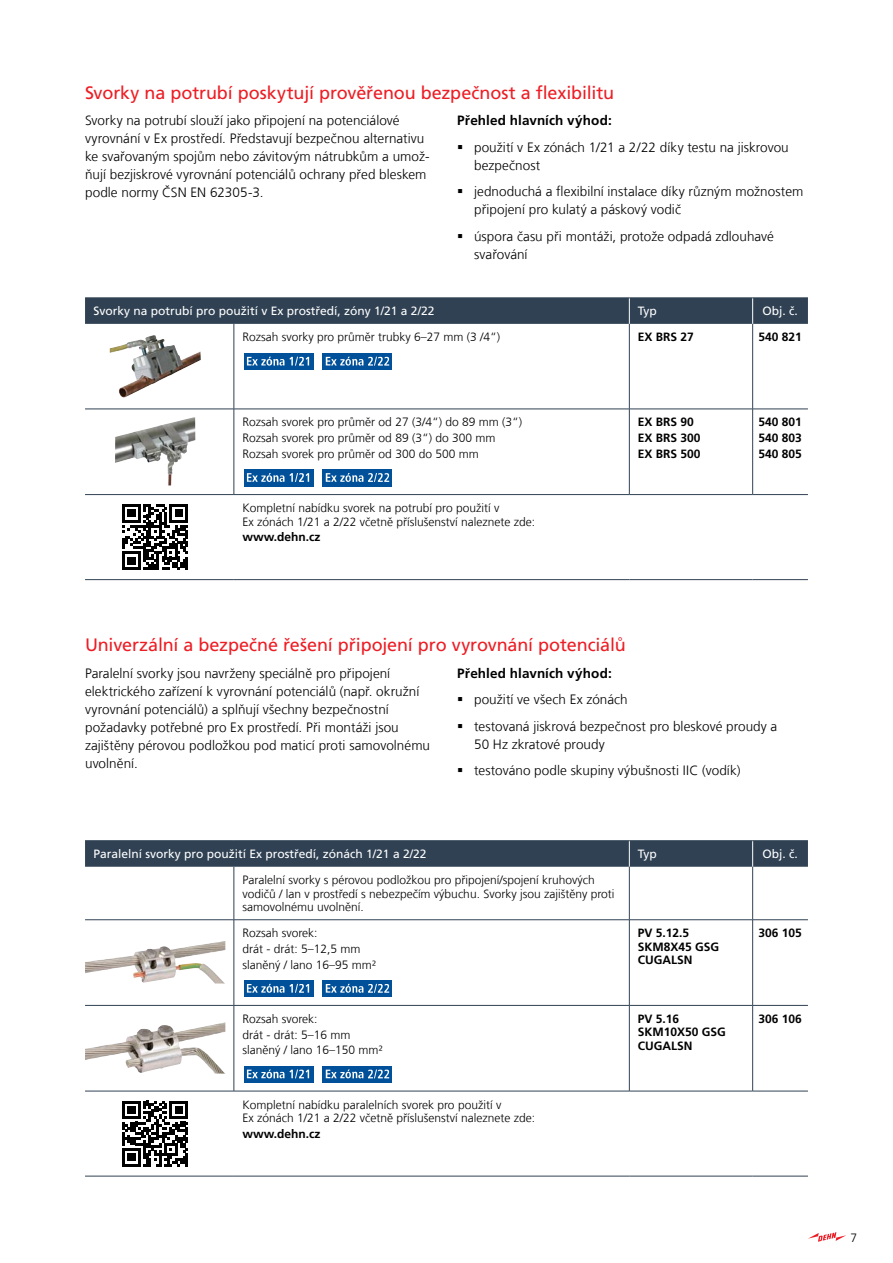
<style>
.page{position:relative;width:893px;height:1263px;background:#fff}
.page>*{position:absolute;margin:0;border:0;box-sizing:border-box;transform-origin:0 0}
.t1{font:18px "Frutiger LT Com";letter-spacing:-.005em;color:#ed1d24}
.t2{font:300 13.5px/18px "Frutiger LT Com";letter-spacing:.005em;color:#000}
.t3{font:700 13.5px "Frutiger LT Com";letter-spacing:.01em;color:#000}
.t4{font:300 12px/15.6px "Frutiger LT Com";color:#000}
.t5{font:700 12px/15.6px "Frutiger LT Com";color:#000}
.t6{font:12px "Frutiger LT Com";color:#fff}
</style>
<div class="page">
<div style="left:85px;top:299px;width:723px;height:25px;background:#304153"></div>
<hr style="left:85px;top:298px;width:149px;height:1px;background:#304153">
<hr style="left:234px;top:298px;width:395px;height:1px;background:#304153">
<hr style="left:629px;top:298px;width:124px;height:1px;background:#304153">
<hr style="left:753px;top:298px;width:55px;height:1px;background:#304153">
<hr style="left:234px;top:324px;width:1px;height:85px;background:#304153">
<hr style="left:629px;top:324px;width:1px;height:85px;background:#304153">
<hr style="left:752px;top:324px;width:1px;height:85px;background:#304153">
<hr style="left:85px;top:409px;width:149px;height:1px;background:#304153">
<hr style="left:234px;top:409px;width:1px;height:85px;background:#304153">
<hr style="left:234px;top:409px;width:395px;height:1px;background:#304153">
<hr style="left:629px;top:409px;width:124px;height:1px;background:#304153">
<hr style="left:629px;top:409px;width:1px;height:85px;background:#304153">
<hr style="left:752px;top:409px;width:1px;height:85px;background:#304153">
<hr style="left:753px;top:409px;width:55px;height:1px;background:#304153">
<hr style="left:85px;top:494px;width:149px;height:1px;background:#304153">
<hr style="left:85px;top:579px;width:149px;height:1px;background:#304153">
<hr style="left:234px;top:494px;width:395px;height:1px;background:#304153">
<hr style="left:629px;top:494px;width:124px;height:1px;background:#304153">
<hr style="left:234px;top:579px;width:395px;height:1px;background:#304153">
<hr style="left:629px;top:579px;width:124px;height:1px;background:#304153">
<hr style="left:753px;top:494px;width:55px;height:1px;background:#304153">
<hr style="left:753px;top:579px;width:55px;height:1px;background:#304153">
<img style="left:110px;top:335px;width:91px;height:63px">
<div style="left:244px;top:353px;width:69px;height:17px;background:#005199"></div>
<svg style="left:247px;top:357px;width:63px;height:9px"></svg>
<div style="left:323px;top:353px;width:69px;height:17px;background:#005199"></div>
<svg style="left:325px;top:357px;width:65px;height:9px"></svg>
<img style="left:115px;top:417px;width:80px;height:68px">
<div style="left:244px;top:470px;width:69px;height:16px;background:#005199"></div>
<svg style="left:247px;top:473px;width:63px;height:9px"></svg>
<div style="left:323px;top:470px;width:69px;height:16px;background:#005199"></div>
<svg style="left:325px;top:473px;width:65px;height:9px"></svg>
<svg style="left:122px;top:504px;width:66px;height:66px"></svg>
<div style="left:85px;top:841px;width:723px;height:26px;background:#304153"></div>
<hr style="left:85px;top:840px;width:149px;height:1px;background:#304153">
<hr style="left:234px;top:840px;width:395px;height:1px;background:#304153">
<hr style="left:629px;top:840px;width:124px;height:1px;background:#304153">
<hr style="left:753px;top:840px;width:55px;height:1px;background:#304153">
<hr style="left:234px;top:867px;width:1px;height:52px;background:#304153">
<hr style="left:629px;top:867px;width:1px;height:52px;background:#304153">
<hr style="left:752px;top:867px;width:1px;height:52px;background:#304153">
<hr style="left:85px;top:919px;width:149px;height:1px;background:#304153">
<hr style="left:234px;top:920px;width:1px;height:85px;background:#304153">
<hr style="left:234px;top:919px;width:395px;height:1px;background:#304153">
<hr style="left:629px;top:919px;width:124px;height:1px;background:#304153">
<hr style="left:629px;top:920px;width:1px;height:85px;background:#304153">
<hr style="left:752px;top:920px;width:1px;height:85px;background:#304153">
<hr style="left:753px;top:919px;width:55px;height:1px;background:#304153">
<hr style="left:85px;top:1005px;width:149px;height:1px;background:#304153">
<hr style="left:234px;top:1005px;width:1px;height:86px;background:#304153">
<hr style="left:234px;top:1005px;width:395px;height:1px;background:#304153">
<hr style="left:629px;top:1005px;width:124px;height:1px;background:#304153">
<hr style="left:629px;top:1005px;width:1px;height:86px;background:#304153">
<hr style="left:752px;top:1005px;width:1px;height:86px;background:#304153">
<hr style="left:753px;top:1005px;width:55px;height:1px;background:#304153">
<hr style="left:85px;top:1091px;width:149px;height:1px;background:#304153">
<hr style="left:85px;top:1176px;width:149px;height:1px;background:#304153">
<hr style="left:234px;top:1091px;width:395px;height:1px;background:#304153">
<hr style="left:629px;top:1091px;width:124px;height:1px;background:#304153">
<hr style="left:234px;top:1176px;width:395px;height:1px;background:#304153">
<hr style="left:629px;top:1176px;width:124px;height:1px;background:#304153">
<hr style="left:753px;top:1091px;width:55px;height:1px;background:#304153">
<hr style="left:753px;top:1176px;width:55px;height:1px;background:#304153">
<img style="left:85px;top:941px;width:140px;height:42px">
<div style="left:244px;top:980px;width:69px;height:17px;background:#005199"></div>
<svg style="left:247px;top:984px;width:63px;height:9px"></svg>
<div style="left:323px;top:980px;width:69px;height:17px;background:#005199"></div>
<svg style="left:325px;top:984px;width:65px;height:9px"></svg>
<img style="left:85px;top:1022px;width:140px;height:51px">
<div style="left:244px;top:1066px;width:69px;height:16px;background:#005199"></div>
<svg style="left:247px;top:1069px;width:63px;height:9px"></svg>
<div style="left:323px;top:1066px;width:69px;height:16px;background:#005199"></div>
<svg style="left:325px;top:1069px;width:65px;height:9px"></svg>
<svg style="left:122px;top:1101px;width:66px;height:65px"></svg>
<svg style="left:808px;top:1232px;width:38px;height:10px"></svg>
<h1 class="t1" style="left:85px;top:82px;width:531px">Svorky na potrubí poskytují prověřenou bezpečnost a flexibilitu</h1>
<p class="t2" style="left:85px;top:111px;width:346px">Svorky na potrubí slouží jako připojení na potenciálové vyrovnání v Ex prostředí. Představují bezpečnou alternativu ke svařovaným spojům nebo závitovým nátrubkům a umož&shy;ňují bezjiskrové vyrovnání potenciálů ochrany před bleskem podle normy ČSN EN 62305-3.</p>
<p class="t3" style="left:457px;top:112px;width:156px">Přehled hlavních výhod:</p>
<p class="t2" style="left:474px;top:138px;width:316px">použití v Ex zónách 1/21 a 2/22 díky testu na jiskrovou bezpečnost</p>
<p class="t2" style="left:474px;top:182px;width:331px">jednoduchá a flexibilní instalace díky různým možnostem připojení pro kulatý a páskový vodič</p>
<p class="t2" style="left:474px;top:227px;width:301px">úspora času při montáži, protože odpadá zdlouhavé svařování</p>
<p class="t6" style="left:94px;top:304px;width:342px">Svorky na potrubí pro použití v Ex prostředí, zóny 1/21 a 2/22</p>
<p class="t6" style="left:638px;top:304px;width:21px">Typ</p>
<p class="t6" style="left:763px;top:304px;width:37px">Obj. č.</p>
<p class="t4" style="left:242px;top:329px;width:259px">Rozsah svorky pro průměr trubky 6–27 mm (3 /4“)</p>
<p class="t5" style="left:638px;top:329px;width:58px">EX BRS 27</p>
<p class="t5" style="left:759px;top:329px;width:45px">540 821</p>
<p class="t4" style="left:242px;top:415px;width:281px">Rozsah svorek pro průměr od 27 (3/4“) do 89 mm (3“)<br>Rozsah svorek pro průměr od 89 (3“) do 300 mm<br>Rozsah svorek pro průměr od 300 do 500 mm</p>
<p class="t5" style="left:638px;top:414px;width:64px">EX BRS 90<br>EX BRS 300<br>EX BRS 500</p>
<p class="t5" style="left:759px;top:414px;width:45px;text-align:justify">540 801<br>540 803<br>540 805</p>
<p class="t4" style="left:242px;top:501px;width:294px;line-height:13.5px">Kompletní nabídku svorek na potrubí pro použití v<br>Ex zónách 1/21 a 2/22 včetně příslušenství naleznete zde:</p>
<p class="t5" style="left:242px;top:529px;width:80px">www.dehn.cz</p>
<h1 class="t1" style="left:85px;top:634px;width:542px">Univerzální a bezpečné řešení připojení pro vyrovnání potenciálů</h1>
<p class="t2" style="left:85px;top:664px;width:346px">Paralelní svorky jsou navrženy speciálně pro připojení elektrického zařízení k vyrovnání potenciálů (např. okružní vyrovnání potenciálů) a splňují všechny bezpečnostní požadavky potřebné pro Ex prostředí. Při montáži jsou zajištěny pérovou podložkou pod maticí proti samovolnému uvolnění.</p>
<p class="t3" style="left:457px;top:665px;width:156px">Přehled hlavních výhod:</p>
<p class="t2" style="left:474px;top:686px;width:305px;line-height:26.5px">použití ve všech Ex zónách<br>testovaná jiskrová bezpečnost pro bleskové proudy a</p>
<p class="t2" style="left:474px;top:731px;width:268px;line-height:26.5px">50 Hz zkratové proudy<br>testováno podle skupiny výbušnosti IIC (vodík)</p>
<p class="t6" style="left:94px;top:847px;width:334px">Paralelní svorky pro použití Ex prostředí, zónách 1/21 a 2/22</p>
<p class="t6" style="left:638px;top:847px;width:21px">Typ</p>
<p class="t6" style="left:763px;top:847px;width:37px">Obj. č.</p>
<p class="t4" style="left:242px;top:873px;width:374px;line-height:13.5px">Paralelní svorky s pérovou podložkou pro připojení/spojení kruhových vodičů / lan v prostředí s nebezpečím výbuchu. Svorky jsou zajištěny proti samovolnému uvolnění.</p>
<p class="t4" style="left:242px;top:925px;width:135px">Rozsah svorek:<br>drát - drát: 5–12,5 mm slaněný / lano 16–95 mm²</p>
<p class="t5" style="left:638px;top:926px;width:83px;line-height:13.5px">PV 5.12.5<br>SKM8X45 GSG<br>CUGALSN</p>
<p class="t5" style="left:759px;top:925px;width:45px">306 105</p>
<p class="t4" style="left:242px;top:1011px;width:142px">Rozsah svorek:<br>drát - drát: 5–16 mm slaněný / lano 16–150 mm²</p>
<p class="t5" style="left:638px;top:1012px;width:90px;line-height:13.5px">PV 5.16<br>SKM10X50 GSG<br>CUGALSN</p>
<p class="t5" style="left:759px;top:1011px;width:45px">306 106</p>
<p class="t4" style="left:242px;top:1098px;width:294px;line-height:13.5px">Kompletní nabídku paralelních svorek pro použití v<br>Ex zónách 1/21 a 2/22 včetně příslušenství naleznete zde:</p>
<p class="t5" style="left:242px;top:1126px;width:80px">www.dehn.cz</p>
<p class="t4" style="left:850px;top:1230px;width:8px">7</p>
</div>
